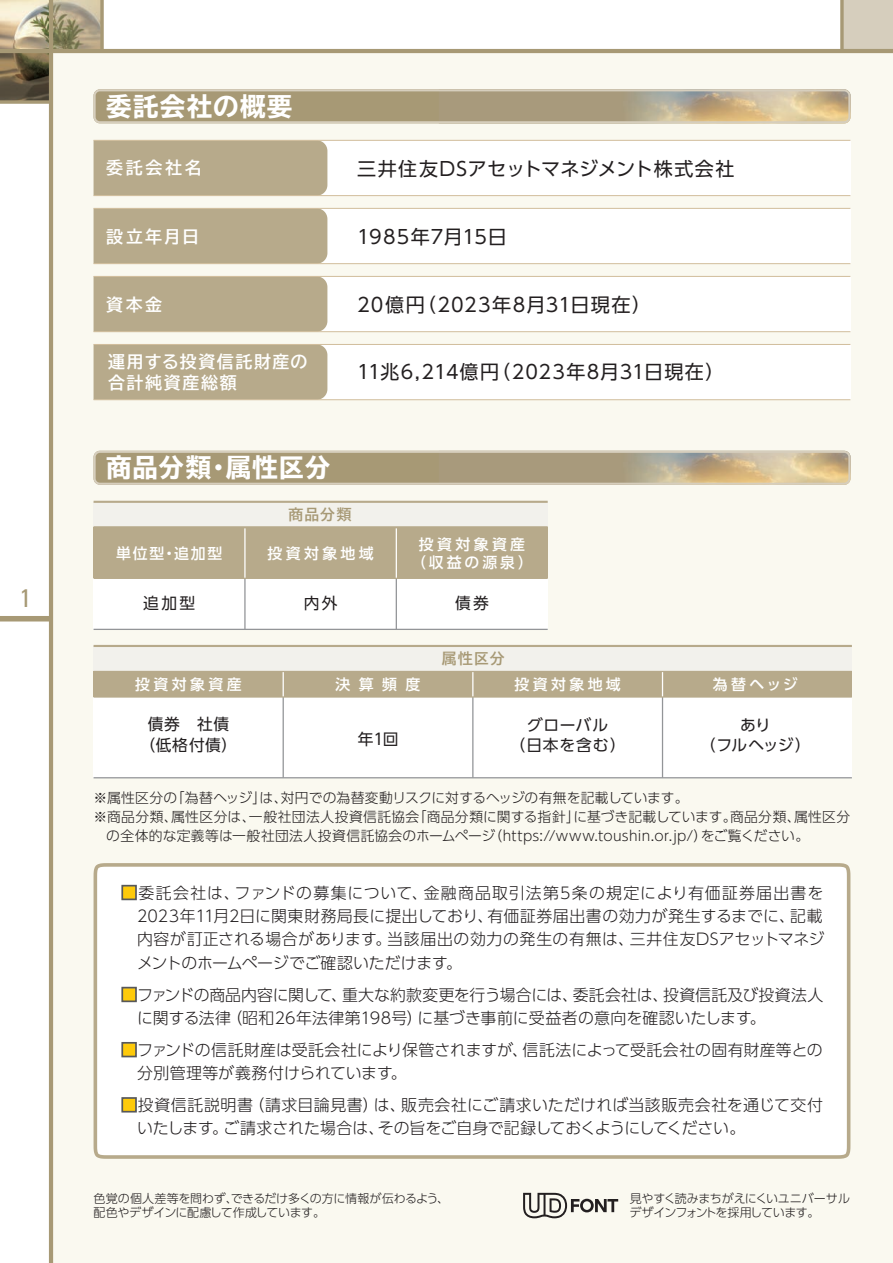
<style>
.page{position:relative;width:893px;height:1263px;background:#fff}
.page>*{position:absolute;margin:0;border:0;box-sizing:border-box;transform-origin:0 0}
.t1{font:700 expanded 25.5px "TBUD Go Std";letter-spacing:.045em;color:#fff}
.t2{font:condensed 25.5px "Univers";color:#a79975}
.t3{font:19.2px "UD Shin Go Pro";letter-spacing:.055em;color:#231f20}
.t4{font:19.05px "UD Shin Go Pro";letter-spacing:.04em;color:#231f20}
.t5{font:700 16.95px/21.3px "TBUD Go Std";letter-spacing:.105em;color:#fff}
.t6{font:300 15.9px/23.4px "UD Shin Go Pro";letter-spacing:.005em;color:#231f20}
.t7{font:15.75px/20.2px "UD Shin Go Pro";letter-spacing:.045em;color:#231f20;text-align:center}
.t8{font:500 14.85px/18px "UD Shin Go Pro";letter-spacing:.23em;color:#fff;text-align:center}
.t9{font:700 14.85px "TBUD Go Std";letter-spacing:.075em;color:#a79975}
.t10{font:300 13.8px "UD Shin Go Pro";letter-spacing:.02em;color:#231f20}
.t11{font:300 13.8px "UD Shin Go Pro";color:#231f20}
.t12{font:300 12px/14.9px "UD Shin Go Pro";letter-spacing:-.025em;color:#231f20}
.s1{color:#feca0a}
</style>
<div class="page">
<img style="left:0;top:0;width:49px;height:49px">
<div style="left:51px;top:51px;width:842px;height:1212px;background:#faf9f0"></div>
<div style="left:842px;top:0;width:51px;height:51px;background:#d6cebd"></div>
<img style="left:53px;top:0;width:47px;height:49px">
<img style="left:0;top:53px;width:49px;height:47px">
<svg style="left:840px;top:0;width:4px;height:49px"></svg>
<div style="left:0;top:616px;width:51px;height:5px;background:#a79975"></div>
<hr style="left:49px;top:0;width:4px;height:1263px;background:#a79975">
<hr style="left:0;top:49px;width:893px;height:4px;background:#a79975">
<svg style="left:0;top:100px;width:49px;height:4px"></svg>
<svg style="left:100px;top:0;width:4px;height:49px"></svg>
<svg style="left:94px;top:89px;width:756px;height:34px;background:#b5a786"></svg>
<svg style="left:94px;top:451px;width:756px;height:34px;background:#b5a786"></svg>
<div style="left:234px;top:208px;width:616px;height:56px;background:#fff"></div>
<div style="left:234px;top:276px;width:616px;height:56px;background:#fff"></div>
<div style="left:234px;top:344px;width:616px;height:56px;background:#fff"></div>
<div style="left:234px;top:140px;width:616px;height:56px;background:#fff"></div>
<div style="left:94px;top:141px;width:233px;height:54px;background:#b7aa8b"></div>
<div style="left:94px;top:209px;width:233px;height:54px;background:#b7aa8b"></div>
<div style="left:94px;top:277px;width:233px;height:54px;background:#b7aa8b"></div>
<div style="left:94px;top:345px;width:233px;height:54px;background:#b7aa8b"></div>
<svg style="left:523px;top:1193px;width:95px;height:25px"></svg>
<hr style="left:94px;top:195px;width:756px;height:1px;background:#d1bd9b">
<hr style="left:94px;top:140px;width:756px;height:1px;background:#d1bd9b">
<hr style="left:94px;top:263px;width:756px;height:1px;background:#d1bd9b">
<hr style="left:94px;top:208px;width:756px;height:1px;background:#d1bd9b">
<hr style="left:94px;top:331px;width:756px;height:1px;background:#d1bd9b">
<hr style="left:94px;top:276px;width:756px;height:1px;background:#d1bd9b">
<hr style="left:94px;top:399px;width:756px;height:1px;background:#d1bd9b">
<hr style="left:94px;top:344px;width:756px;height:1px;background:#d1bd9b">
<div style="left:94px;top:697px;width:758px;height:81px;background:#fff"></div>
<div style="left:94px;top:646px;width:758px;height:25px;background:#f2f1ec"></div>
<div style="left:94px;top:502px;width:454px;height:25px;background:#f2f1ec"></div>
<div style="left:94px;top:671px;width:758px;height:26px;background:#b7aa8b"></div>
<hr style="left:283px;top:697px;width:1px;height:81px;background:#939598">
<hr style="left:472px;top:697px;width:1px;height:81px;background:#939598">
<svg style="left:283px;top:672px;width:1px;height:24px"></svg>
<svg style="left:472px;top:672px;width:1px;height:24px"></svg>
<hr style="left:662px;top:697px;width:1px;height:81px;background:#939598">
<svg style="left:662px;top:672px;width:1px;height:24px"></svg>
<div style="left:94px;top:527px;width:454px;height:51px;background:#b7aa8b"></div>
<div style="left:94px;top:578px;width:454px;height:51px;background:#fff"></div>
<hr style="left:94px;top:629px;width:454px;height:1px;background:#939598">
<hr style="left:244px;top:578px;width:2px;height:51px;background:#939598">
<hr style="left:396px;top:578px;width:1px;height:51px;background:#939598">
<hr style="left:244px;top:527px;width:2px;height:51px;background:#fff">
<hr style="left:396px;top:527px;width:1px;height:51px;background:#fff">
<hr style="left:94px;top:501px;width:454px;height:2px;background:#b7aa8b">
<hr style="left:94px;top:526px;width:454px;height:2px;background:#b7aa8b">
<div style="left:94px;top:863px;width:756px;height:296px;background:#fff"></div>
<hr style="left:94px;top:578px;width:454px;height:1px;background:#b7aa8b">
<hr style="left:94px;top:696px;width:758px;height:2px;background:#b7aa8b">
<hr style="left:94px;top:645px;width:758px;height:2px;background:#b7aa8b">
<hr style="left:94px;top:777px;width:758px;height:1px;background:#939598">
<div style="left:121px;top:885px;width:16px;height:15px;border:2px solid #57585a"></div>
<div style="left:121px;top:987px;width:16px;height:15px;border:2px solid #57585a"></div>
<div style="left:121px;top:1042px;width:16px;height:15px;border:2px solid #57585a"></div>
<div style="left:121px;top:1097px;width:16px;height:15px;border:2px solid #57585a"></div>
<h1 class="t2" style="left:20px;top:582px;width:13px">1</h1>
<h1 class="t1" style="left:106px;top:92px;width:187px">委託会社の概要</h1>
<p class="t5" style="left:106px;top:158px;width:97px">委託会社名</p>
<p class="t5" style="left:106px;top:226px;width:94px">設立年月日</p>
<p class="t5" style="left:106px;top:294px;width:57px">資本金</p>
<p class="t5" style="left:108px;top:351px;width:201px">運用する投資信託財産の合計純資産総額</p>
<h1 class="t1" style="left:106px;top:453px;width:225px">商品分類・属性区分</h1>
<p class="t4" style="left:357px;top:153px;width:379px">三井住友DSアセットマネジメント株式会社</p>
<p class="t4" style="left:357px;top:221px;width:151px">1985年7月15日</p>
<p class="t3" style="left:357px;top:289px;width:295px">20億円（2023年8月31日現在）</p>
<p class="t4" style="left:357px;top:356px;width:369px">11兆6,214億円（2023年8月31日現在）</p>
<p class="t8" style="left:116px;top:543px;width:108px">単位型・追加型</p>
<p class="t7" style="left:143px;top:592px;width:53px">追加型</p>
<p class="t9" style="left:288px;top:502px;width:65px">商品分類</p>
<p class="t8" style="left:267px;top:543px;width:108px">投資対象地域</p>
<p class="t7" style="left:304px;top:592px;width:35px">内外</p>
<p class="t8" style="left:411px;top:535px;width:123px">投資対象資産（収益の源泉）</p>
<p class="t7" style="left:455px;top:592px;width:35px">債券</p>
<p class="t9" style="left:442px;top:647px;width:64px">属性区分</p>
<p class="t8" style="left:135px;top:675px;width:108px">投資対象資産</p>
<p class="t8" style="left:335px;top:675px;width:87px">決算頻度</p>
<p class="t7" style="left:140px;top:714px;width:99px">債券　社債（低格付債）</p>
<p class="t7" style="left:358px;top:728px;width:42px">年1回</p>
<p class="t8" style="left:514px;top:675px;width:108px">投資対象地域</p>
<p class="t8" style="left:713px;top:675px;width:87px">為替ヘッジ</p>
<p class="t7" style="left:700px;top:714px;width:113px">あり<br>（フルヘッジ）</p>
<p class="t7" style="left:509px;top:714px;width:118px">グローバル<br>（日本を含む）</p>
<p class="t11" style="left:94px;top:786px;width:597px">※属性区分の「為替ヘッジ」は、対円での為替変動リスクに対するヘッジの有無を記載しています。</p>
<p class="t10" style="left:94px;top:805px;width:758px">※商品分類、属性区分は、一般社団法人投資信託協会「商品分類に関する指針」に基づき記載しています。商品分類、属性区分</p>
<p class="t10" style="left:106px;top:824px;width:704px">の全体的な定義等は一般社団法人投資信託協会のホームページ（https://www.toushin.or.jp/）をご覧ください。</p>
<p class="t6" style="left:137px;top:880px;width:689px;text-align:justify;text-indent:-16px"><span class="s1">■</span>委託会社は、ファンドの募集について、金融商品取引法第5条の規定により有価証券届出書を2023年11月2日に関東財務局長に提出しており、有価証券届出書の効力が発生するまでに、記載内容が訂正される場合があります。当該届出の効力の発生の有無は、三井住友DSアセットマネジメントのホームページでご確認いただけます。</p>
<p class="t6" style="left:137px;top:982px;width:688px;text-indent:-16px"><span class="s1">■</span>ファンドの商品内容に関して、重大な約款変更を行う場合には、委託会社は、投資信託及び投資法人に関する法律（昭和26年法律第198号）に基づき事前に受益者の意向を確認いたします。</p>
<p class="t6" style="left:137px;top:1037px;width:687px;text-indent:-16px"><span class="s1">■</span>ファンドの信託財産は受託会社により保管されますが、信託法によって受託会社の固有財産等との分別管理等が義務付けられています。</p>
<p class="t6" style="left:137px;top:1092px;width:688px;text-indent:-16px"><span class="s1">■</span>投資信託説明書（請求目論見書）は、販売会社にご請求いただければ当該販売会社を通じて交付いたします。ご請求された場合は、その旨をご自身で記録しておくようにしてください。</p>
<p class="t12" style="left:93px;top:1190px;width:357px">色覚の個人差等を問わず、できるだけ多くの方に情報が伝わるよう、配色やデザインに配慮して作成しています。</p>
<p class="t12" style="left:629px;top:1190px;width:222px">見やすく読みまちがえにくいユニバーサルデザインフォントを採用しています。</p>
</div>
